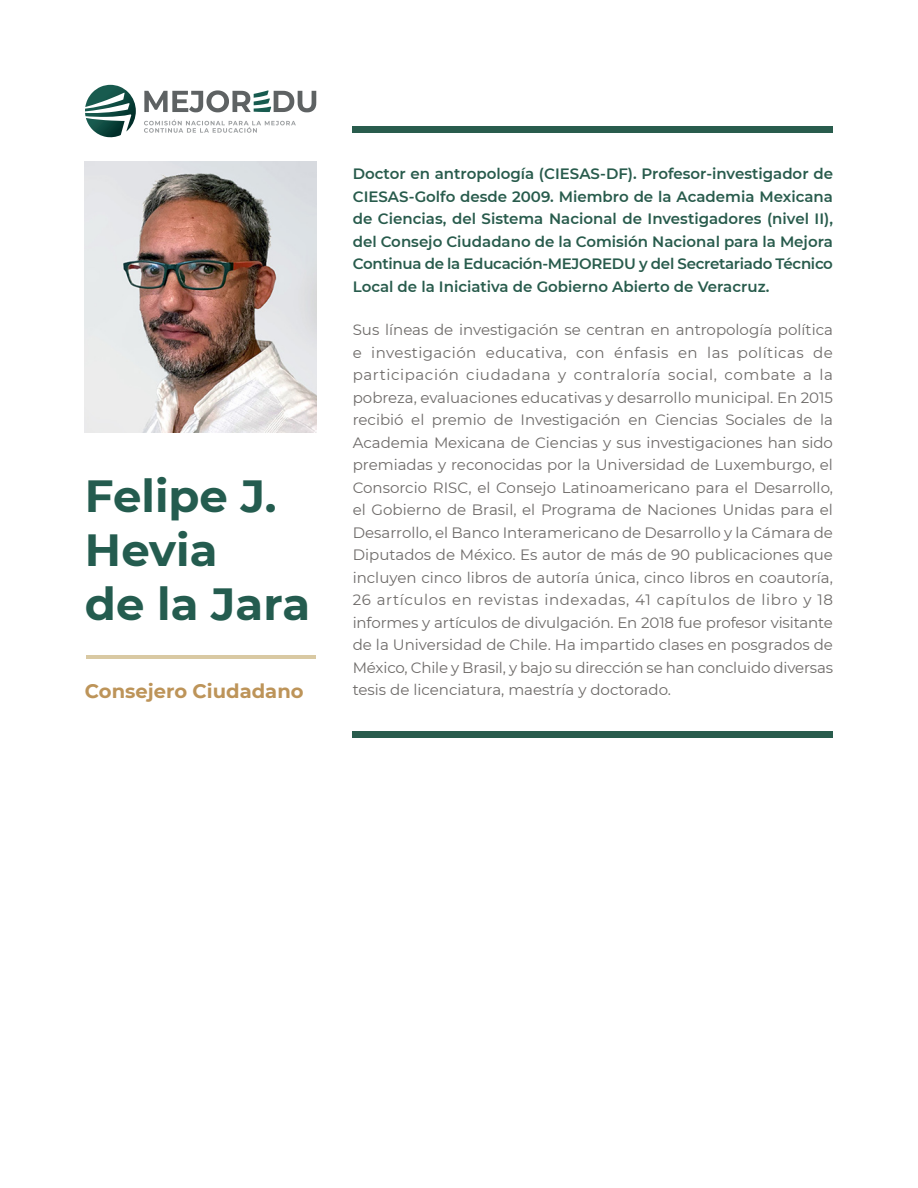
<style>
.page{position:relative;width:918px;height:1188px;background:#fff}
.page>*{position:absolute;margin:0;border:0;box-sizing:border-box;transform-origin:0 0}
.nombre{font:700 45px "Montserrat";color:#245c4f}
.cargo{font:700 19.5px "Montserrat";color:#bd9459}
.texto{font:15px/22.5px "Montserrat";letter-spacing:-.01em;color:#6e6b69;text-align:justify}
.primer_párrafo{font:600 15px/22.5px "Montserrat";color:#285b4c;text-align:justify}
</style>
<div class="page">
<svg style="left:85px;top:85px;width:51px;height:53px"></svg>
<svg style="left:144px;top:90px;width:172px;height:22px"></svg>
<svg style="left:144px;top:120px;width:152px;height:13px"></svg>
<div style="left:353px;top:126px;width:480px;height:7px;background:#295c4d"></div>
<hr style="left:86px;top:656px;width:230px;height:3px;background:#d9c9a3">
<div style="left:353px;top:731px;width:480px;height:7px;background:#295c4d"></div>
<img style="left:85px;top:162px;width:231px;height:270px">
<p class="nombre" style="left:85px;top:463px;width:193px">Felipe J.</p>
<p class="nombre" style="left:85px;top:517px;width:134px">Hevia</p>
<p class="nombre" style="left:85px;top:571px;width:227px">de la Jara</p>
<p class="primer_párrafo" style="left:353px;top:162px;width:482px">Doctor en antropología (CIESAS-DF). Profesor-investigador de CIESAS-Golfo desde 2009. Miembro de la Academia Mexicana de Ciencias, del Sistema Nacional de Investigadores (nivel II), del Consejo Ciudadano de la Comisión Nacional para la Mejora Continua de la Educación-MEJOREDU y del Secretariado Técnico Local de la Iniciativa de Gobierno Abierto de Veracruz.</p>
<p class="texto" style="left:353px;top:318px;width:482px">Sus líneas de investigación se centran en antropología política e investigación educativa, con énfasis en las políticas de participación ciudadana y contraloría social, combate a la pobreza, evaluaciones educativas y desarrollo municipal. En 2015 recibió el premio de Investigación en Ciencias Sociales de la Academia Mexicana de Ciencias y sus investigaciones han sido premiadas y reconocidas por la Universidad de Luxemburgo, el Consorcio RISC, el Consejo Latinoamericano para el Desarrollo, el Gobierno de Brasil, el Programa de Naciones Unidas para el Desarrollo, el Banco Interamericano de Desarrollo y la Cámara de Diputados de México. Es autor de más de 90 publicaciones que incluyen cinco libros de autoría única, cinco libros en coautoría, 26 artículos en revistas indexadas, 41 capítulos de libro y 18 informes y artículos de divulgación. En 2018 fue profesor visitante de la Universidad de Chile. Ha impartido clases en posgrados de México, Chile y Brasil, y bajo su dirección se han concluido diversas</p>
<p class="cargo" style="left:85px;top:677px;width:220px">Consejero Ciudadano</p>
<p class="texto" style="left:353px;top:678px;width:320px">tesis de licenciatura, maestría y doctorado.</p>
</div>
